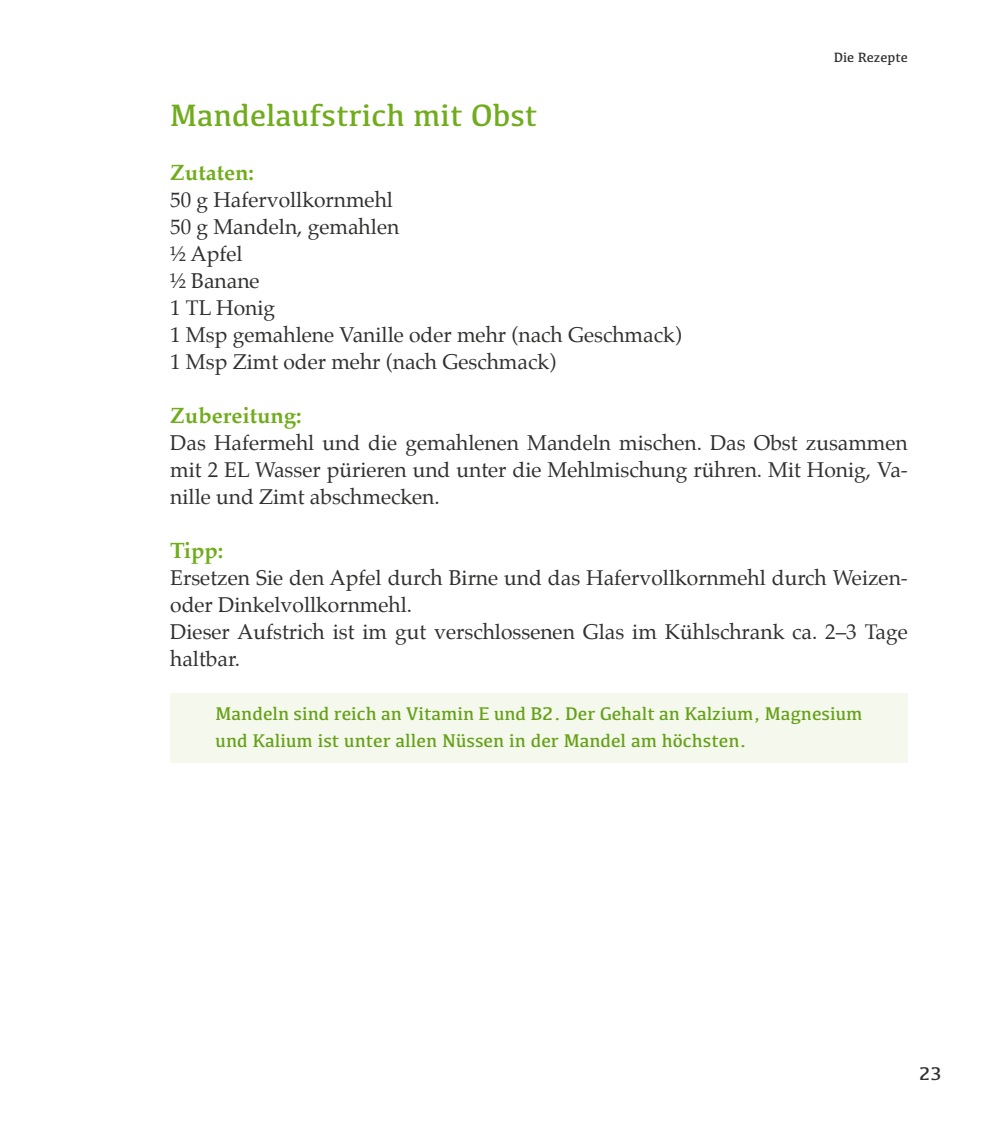
<style>
.page{position:relative;width:993px;height:1134px;background:#fff}
.page>*{position:absolute;margin:0;border:0;box-sizing:border-box;transform-origin:0 0}
.t1{font:32px "Kefa";color:#70ac1c}
.t2{font:700 22px "Palatino";color:#70ac1c}
.t3{font:21px/27px "Palatino";color:#313130}
.t4{font:19px/27px "Kefa";color:#66a119}
.t5{font:19px "Kefa";color:#313130}
.t6{font:14px "Kefa";color:#313130}
</style>
<div class="page">
<div style="left:170px;top:693px;width:737px;height:70px;background:#f5f9ed"></div>
<p class="t6" style="left:833px;top:49px;width:76px">Die Rezepte</p>
<h1 class="t1" style="left:170px;top:95px;width:368px">Mandelaufstrich mit Obst</h1>
<p class="t2" style="left:170px;top:154px;width:85px">Zutaten:</p>
<p class="t3" style="left:170px;top:186px;width:513px">50 g Hafervollkornmehl<br>50 g Mandeln, gemahlen<br>½ Apfel<br>½ Banane<br>1 TL Honig<br>1 Msp gemahlene Vanille oder mehr (nach Geschmack)<br>1 Msp Zimt oder mehr (nach Geschmack)</p>
<p class="t2" style="left:170px;top:397px;width:133px">Zubereitung:</p>
<p class="t3" style="left:170px;top:429px;width:739px;text-align:justify">Das Hafermehl und die gemahlenen Mandeln mischen. Das Obst zusammen mit 2 EL Wasser pürieren und unter die Mehlmischung rühren. Mit Honig, Va&shy;nille und Zimt abschmecken.</p>
<p class="t2" style="left:170px;top:532px;width:55px">Tipp:</p>
<p class="t3" style="left:170px;top:564px;width:739px">Ersetzen Sie den Apfel durch Birne und das Hafervollkornmehl durch Weizen&shy;oder Dinkelvollkornmehl.<br>Dieser Aufstrich ist im gut verschlossenen Glas im Kühlschrank ca. 2–3 Tage haltbar.</p>
<p class="t4" style="left:215px;top:700px;width:648px">Mandeln sind reich an Vitamin E und B2. Der Gehalt an Kalzium, Magnesium und Kalium ist unter allen Nüssen in der Mandel am höchsten.</p>
<p class="t5" style="left:918px;top:1062px;width:24px">23</p>
</div>
